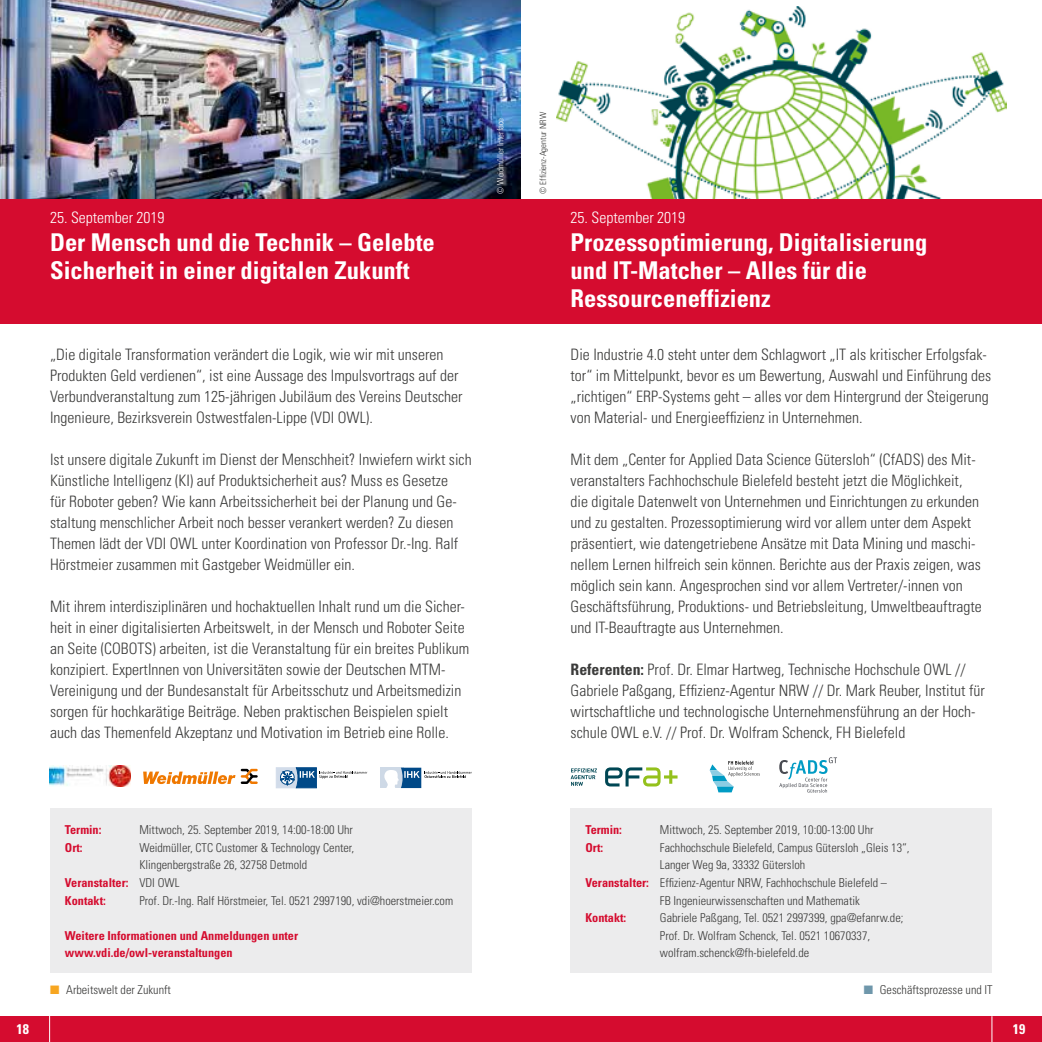
<style>
.page{position:relative;width:1042px;height:1042px;background:#fff}
.page>*{position:absolute;margin:0;border:0;box-sizing:border-box;transform-origin:0 0}
.t1{font:700 condensed 24.5px/28px "Univers";color:#fff}
.t2{font:300 condensed 15.75px/21px "Univers";color:#3b3b3a}
.t3{font:300 condensed 15.75px "Univers";color:#fff}
.t4{font:700 condensed 14px "Univers";color:#fff}
.t5{font:300 condensed 12.25px/17.5px "Univers";color:#3b3b3a}
.t6{font:700 condensed 12.25px/17.5px "Univers";color:#d50c2f}
.t7{font:300 condensed 8.75px "Univers";color:#3b3b3a}
.t8{font:300 condensed 8.75px "Univers";color:#fff}
.s1{font-weight:700}
.s2{font-weight:300;color:#3b3b3a}
.s3{font-weight:700;color:#d50c2f}
.s4{color:#f7a621}
.s5{color:#6f97ab}
</style>
<div class="page">
<div style="left:0;top:1017px;width:1042px;height:25px;background:#d50c2f"></div>
<svg style="left:49px;top:1016px;width:1px;height:26px"></svg>
<svg style="left:991px;top:1016px;width:1px;height:26px"></svg>
<div style="left:0;top:0;width:1042px;height:323px;background:#d50c2f"></div>
<img style="left:0;top:0;width:521px;height:198px">
<div style="left:50px;top:808px;width:422px;height:164px;background:#ececed"></div>
<div style="left:521px;top:0;width:521px;height:198px;background:#fff"></div>
<img style="left:557px;top:6px;width:450px;height:192px">
<div style="left:570px;top:808px;width:422px;height:164px;background:#ececed"></div>
<div style="left:380px;top:767px;width:24px;height:21px;background:#ced9e6"></div>
<svg style="left:384px;top:767px;width:88px;height:21px"></svg>
<svg style="left:276px;top:767px;width:91px;height:21px"></svg>
<svg style="left:143px;top:771px;width:92px;height:13px"></svg>
<svg style="left:241px;top:769px;width:17px;height:15px"></svg>
<img style="left:50px;top:765px;width:80px;height:21px">
<svg style="left:779px;top:757px;width:58px;height:35px"></svg>
<svg style="left:709px;top:761px;width:51px;height:31px"></svg>
<svg style="left:570px;top:768px;width:27px;height:18px"></svg>
<svg style="left:605px;top:767px;width:72px;height:19px"></svg>
<p class="t3" style="left:50px;top:208px;width:116px">25. September 2019</p>
<h1 class="t1" style="left:50px;top:228px;width:386px">Der Mensch und die Technik – Gelebte<br>Sicherheit in einer digitalen Zukunft</h1>
<p class="t2" style="left:50px;top:343px;width:414px">„Die digitale Transformation verändert die Logik, wie wir mit unseren Produkten Geld verdienen“, ist eine Aussage des Impulsvortrags auf der Verbundveranstaltung zum 125-jährigen Jubiläum des Vereins Deutscher Ingenieure, Bezirksverein Ostwestfalen-Lippe (VDI OWL).</p>
<p class="t2" style="left:50px;top:448px;width:423px">Ist unsere digitale Zukunft im Dienst der Menschheit? Inwiefern wirkt sich Künstliche Intelligenz (KI) auf Produktsicherheit aus? Muss es Gesetze<br>für Roboter geben? Wie kann Arbeitssicherheit bei der Planung und Ge&shy;staltung menschlicher Arbeit noch besser verankert werden? Zu diesen Themen lädt der VDI OWL unter Koordination von Professor Dr.-Ing. Ralf Hörstmeier zusammen mit Gastgeber Weidmüller ein.</p>
<p class="t2" style="left:50px;top:595px;width:421px">Mit ihrem interdisziplinären und hochaktuellen Inhalt rund um die Sicher&shy;heit in einer digitalisierten Arbeitswelt, in der Mensch und Roboter Seite an Seite (COBOTS) arbeiten, ist die Veranstaltung für ein breites Publikum konzipiert. ExpertInnen von Universitäten sowie der Deutschen MTM-Vereinigung und der Bundesanstalt für Arbeitsschutz und Arbeitsmedizin sorgen für hochkarätige Beiträge. Neben praktischen Beispielen spielt auch das Themenfeld Akzeptanz und Motivation im Betrieb eine Rolle.</p>
<p class="t8" style="left:495px;top:193px;width:77px;rotate:-90deg">© Weidmüller Interface</p>
<p class="t7" style="left:538px;top:193px;width:83px;rotate:-90deg">© Effizienz-Agentur NRW</p>
<p class="t3" style="left:570px;top:208px;width:116px">25. September 2019</p>
<h1 class="t1" style="left:570px;top:228px;width:358px">Prozessoptimierung, Digitalisierung und IT-Matcher – Alles für die<br>Ressourceneffizienz</h1>
<p class="t2" style="left:570px;top:343px;width:422px">Die Industrie 4.0 steht unter dem Schlagwort „IT als kritischer Erfolgsfak&shy;tor“ im Mittelpunkt, bevor es um Bewertung, Auswahl und Einführung des „richtigen“ ERP-Systems geht – alles vor dem Hintergrund der Steigerung von Material- und Energieeffizienz in Unternehmen.</p>
<p class="t2" style="left:570px;top:448px;width:413px">Mit dem „Center for Applied Data Science Gütersloh“ (CfADS) des Mit&shy;veranstalters Fachhochschule Bielefeld besteht jetzt die Möglichkeit, die digitale Datenwelt von Unternehmen und Einrichtungen zu erkunden und zu gestalten. Prozessoptimierung wird vor allem unter dem Aspekt präsentiert, wie datengetriebene Ansätze mit Data Mining und maschi&shy;nellem Lernen hilfreich sein können. Berichte aus der Praxis zeigen, was möglich sein kann. Angesprochen sind vor allem Vertreter/-innen von Geschäftsführung, Produktions- und Betriebsleitung, Umweltbeauftragte und IT-Beauftragte aus Unternehmen.</p>
<p class="t2" style="left:570px;top:658px;width:416px"><span class="s1">Referenten:</span> Prof. Dr. Elmar Hartweg, Technische Hochschule OWL // Gabriele Paßgang, Effizienz-Agentur NRW // Dr. Mark Reuber, Institut für wirtschaftliche und technologische Unternehmensführung an der Hoch&shy;schule OWL e.V. // Prof. Dr. Wolfram Schenck, FH Bielefeld</p>
<p class="t6" style="left:65px;top:821px;width:38px">Termin:</p>
<p class="t5" style="left:139px;top:821px;width:215px">Mittwoch, 25. September 2019, 14:00-18:00 Uhr</p>
<p class="t6" style="left:65px;top:838px;width:19px">Ort:</p>
<p class="t5" style="left:139px;top:839px;width:216px">Weidmüller, CTC Customer &amp; Technology Center,</p>
<p class="t5" style="left:139px;top:856px;width:169px">Klingenbergstraße 26, 32758 Detmold</p>
<p class="t6" style="left:65px;top:873px;width:116px">Veranstalter: <span class="s2">VDI OWL</span></p>
<p class="t6" style="left:65px;top:891px;width:42px">Kontakt:</p>
<p class="t5" style="left:139px;top:891px;width:315px">Prof. Dr.-Ing. Ralf Hörstmeier, Tel. 0521 2997190, vdi@hoerstmeier.com</p>
<p class="t6" style="left:65px;top:926px;width:235px">Weitere Informationen und Anmeldungen unter www.vdi.de/owl-veranstaltungen</p>
<p class="t6" style="left:585px;top:821px;width:38px">Termin:</p>
<p class="t5" style="left:660px;top:821px;width:215px">Mittwoch, 25. September 2019, 10:00-13:00 Uhr</p>
<p class="t6" style="left:585px;top:838px;width:19px">Ort:</p>
<p class="t5" style="left:660px;top:839px;width:251px">Fachhochschule Bielefeld, Campus Gütersloh „Gleis 13“,</p>
<p class="t5" style="left:660px;top:856px;width:147px">Langer Weg 9a, 33332 Gütersloh</p>
<p class="t5" style="left:585px;top:874px;width:303px"><span class="s3">Veranstalter:</span> Effizienz-Agentur NRW, Fachhochschule Bielefeld –</p>
<p class="t5" style="left:660px;top:891px;width:201px">FB Ingenieurwissenschaften und Mathematik</p>
<p class="t6" style="left:585px;top:908px;width:42px">Kontakt:</p>
<p class="t5" style="left:660px;top:909px;width:245px">Gabriele Paßgang, Tel. 0521 2997399, gpa@efanrw.de;<br>Prof. Dr. Wolfram Schenck, Tel. 0521 10670337, wolfram.schenck@fh-bielefeld.de</p>
<p class="t5" style="left:50px;top:981px;width:122px"><span class="s4">■</span> Arbeitswelt der Zukunft</p>
<p class="t5" style="left:863px;top:981px;width:131px"><span class="s5">■</span> Geschäftsprozesse und IT</p>
<p class="t4" style="left:16px;top:1020px;width:14px">18</p>
<p class="t4" style="left:1012px;top:1020px;width:14px">19</p>
</div>
